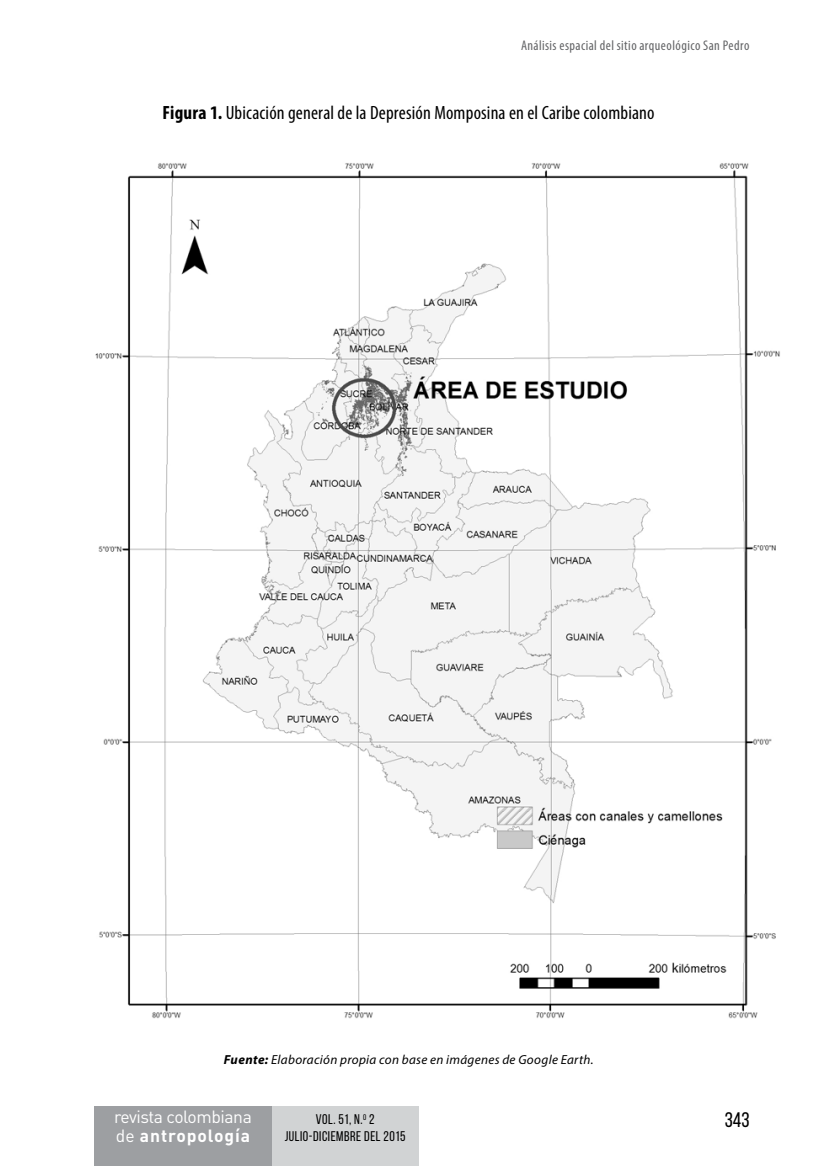
<style>
.page{position:relative;width:819px;height:1166px;background:#fff}
.page>*{position:absolute;margin:0;border:0;box-sizing:border-box;transform-origin:0 0}
.t1{font:21px "Bebas Neue";color:#000}
.t2{font:condensed 19.25px "Myriad Pro";letter-spacing:.01em;color:#000}
.t3{font:17.5px/19.2px "DIN Pro";letter-spacing:-.025em;color:#fff}
.t4{font:condensed 14px "Myriad Pro";letter-spacing:.03em;color:#636466}
.t5{font:14px "Bebas Neue";letter-spacing:.04em;color:#000}
.t6{font:italic 13.12px "Myriad Pro";letter-spacing:.025em;color:#000}
.s1{font-weight:700}
</style>
<div class="page">
<div style="left:272px;top:1106px;width:146px;height:60px;background:#d1d3d4"></div>
<div style="left:94px;top:1106px;width:178px;height:60px;background:#9d9fa2"></div>
<img style="left:95px;top:163px;width:685px;height:856px">
<p class="t4" style="left:521px;top:37px;width:230px">Análisis espacial del sitio arqueológico San Pedro</p>
<p class="t2" style="left:163px;top:101px;width:493px"><span class="s1">Figura 1.</span> Ubicación general de la Depresión Momposina en el Caribe colombiano</p>
<p class="t6" style="left:224px;top:1051px;width:371px"><span class="s1">Fuente:</span> Elaboración propia con base en imágenes de Google Earth.</p>
<p class="t3" style="left:114px;top:1106px;width:139px">revista colombiana de <span class="s1">antropología</span></p>
<p class="t5" style="left:316px;top:1112px;width:60px">VOL. 51, N.<sup>0</sup> 2</p>
<p class="t5" style="left:285px;top:1129px;width:122px">JULIO-DICIEMBRE DEL 2015</p>
<p class="t1" style="left:724px;top:1108px;width:26px">343</p>
</div>
